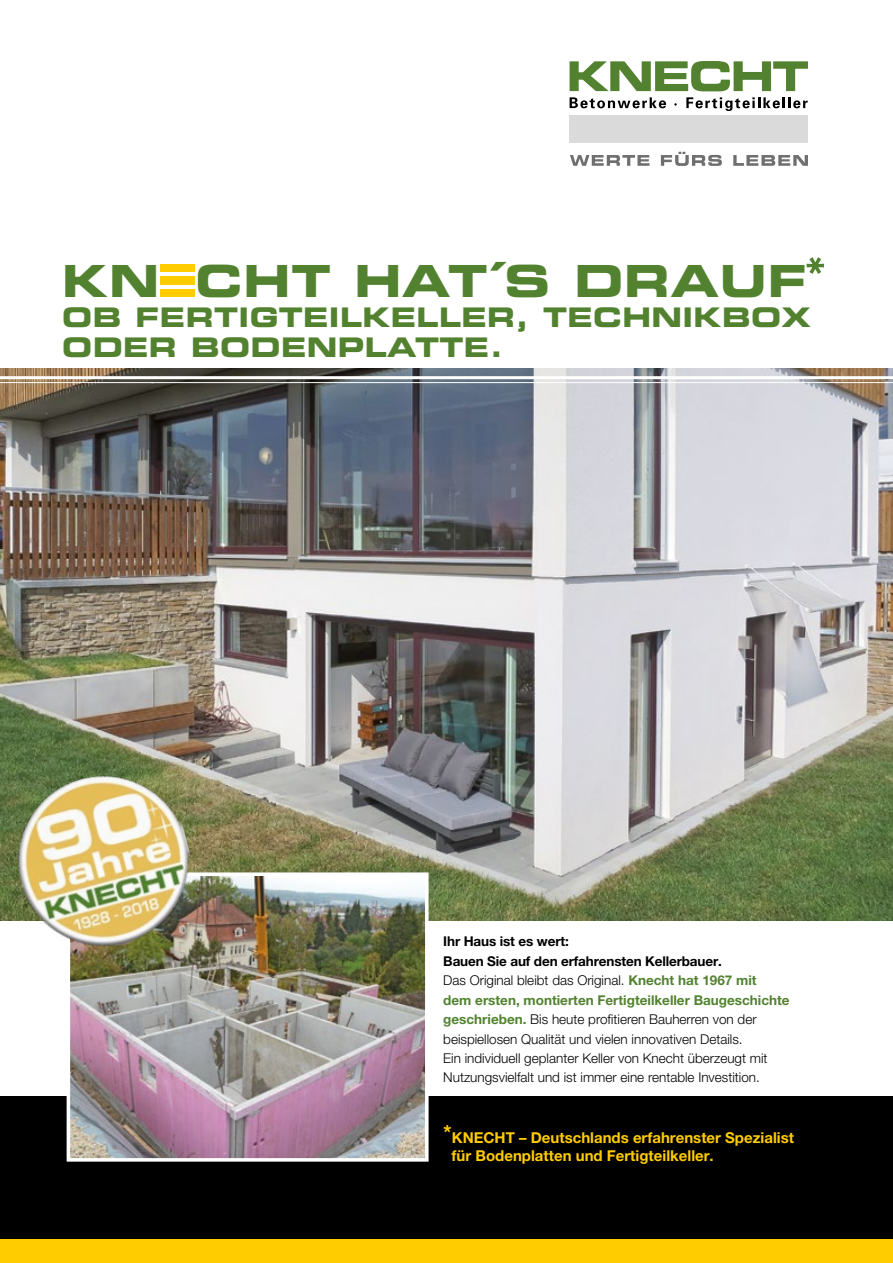
<style>
.page{position:relative;width:893px;height:1263px;background:#fff}
.page>*{position:absolute;margin:0;border:0;box-sizing:border-box;transform-origin:0 0}
.t1{font:44.25px "Eurostile LT Std Bold Ex 2";letter-spacing:.02em;color:#52822f}
.t2{font:27px/30px "Eurostile LT Std Bold Ex 2";letter-spacing:.015em;color:#52822f}
.t3{font:700 15px/18px "Helvetica Neue LT Pro";color:#fc0}
.t4{font:300 13.5px/19.5px "Helvetica Neue LT Pro";color:#000}
.s1{font-weight:700}
.s2{font-weight:700;color:#52822f}
</style>
<div class="page">
<img style="left:0;top:369px;width:893px;height:551px">
<div style="left:0;top:1239px;width:893px;height:24px;background:#fc0"></div>
<div style="left:0;top:1096px;width:893px;height:143px;background:#000"></div>
<div style="left:570px;top:115px;width:238px;height:27px;background:#dadada"></div>
<svg style="left:570px;top:97px;width:96px;height:11px"></svg>
<svg style="left:686px;top:97px;width:122px;height:14px"></svg>
<svg style="left:570px;top:61px;width:238px;height:30px"></svg>
<svg style="left:570px;top:152px;width:238px;height:14px"></svg>
<div style="left:160px;top:265px;width:35px;height:7px;background:#fc0"></div>
<div style="left:160px;top:277px;width:35px;height:8px;background:#fc0"></div>
<div style="left:160px;top:289px;width:35px;height:8px;background:#fc0"></div>
<hr style="left:0;top:376px;width:893px;height:3px;background:#fff">
<hr style="left:0;top:382px;width:893px;height:1px;background:#fff">
<img style="left:72px;top:877px;width:352px;height:279px">
<div style="left:67px;top:872px;width:362px;height:289px;border:4px solid #fff"></div>
<svg style="left:807px;top:257px;width:17px;height:17px"></svg>
<img style="left:0;top:757px;width:208px;height:208px">
<h1 class="t1" style="left:62px;top:250px;width:746px">KN CHT HAT´S DRAUF</h1>
<h2 class="t2" style="left:62px;top:301px;width:750px">OB FERTIGTEILKELLER, TECHNIKBOX<br>ODER BODENPLATTE.</h2>
<p class="t4" style="left:443px;top:931px;width:348px"><span class="s1">Ihr Haus ist es wert:<br>Bauen Sie auf den erfahrensten Kellerbauer.<br></span>Das Original bleibt das Original. <span class="s2">Knecht hat 1967 mit<br>dem ersten, montierten Fertigteilkeller Baugeschichte geschrieben.</span> Bis heute profitieren Bauherren von der beispiellosen Qualität und vielen innovativen Details.<br>Ein individuell geplanter Keller von Knecht überzeugt mit Nutzungsvielfalt und ist immer eine rentable Investition.</p>
<p class="t3" style="left:452px;top:1128px;width:344px;text-indent:-8px"><sup>*</sup>KNECHT – Deutschlands erfahrenster Spezialist für Bodenplatten und Fertigteilkeller.</p>
</div>
